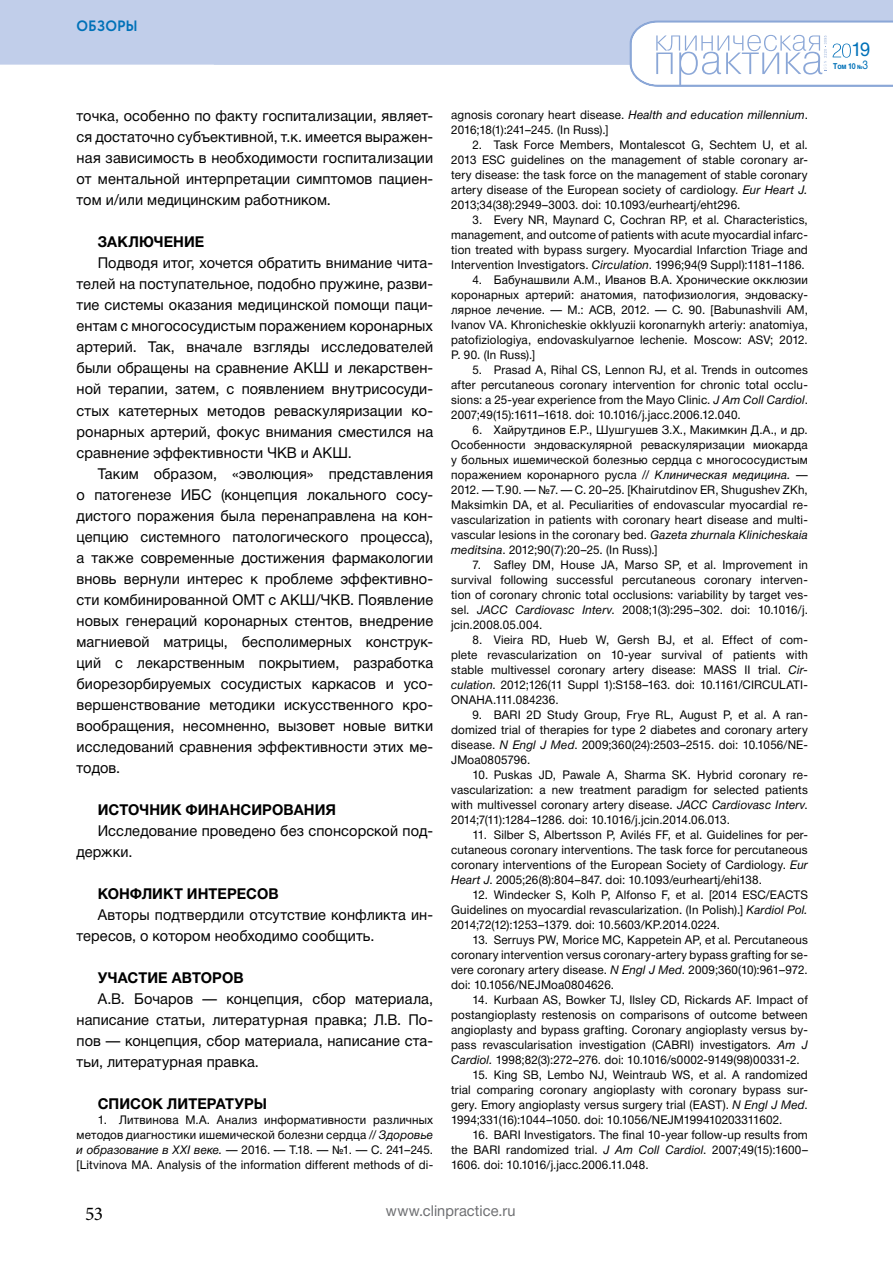
<style>
.page{position:relative;width:893px;height:1263px;background:#fff}
.page>*{position:absolute;margin:0;border:0;box-sizing:border-box;transform-origin:0 0}
.t1{font:19.5px "Minion Pro";color:#000}
.t2{font:19.2px "Helvetica Neue Cyr";color:#0071b8;scale:.95 1}
.t3{font:15px/21px "Helvetica Neue Cyr";letter-spacing:.005em;color:#000;text-align:justify}
.t4{font:700 15px "Helvetica Neue Cyr";letter-spacing:.005em;color:#000}
.t5{font:15px "Helvetica Neue Cyr";letter-spacing:.005em;color:#6d6e71}
.t6{font:700 15px "Circe";letter-spacing:-.005em;color:#0071b8;scale:.95 1}
.t7{font:12px/15px "Helvetica Neue Cyr";letter-spacing:.01em;color:#000;text-align:justify}
.t8{font:700 8.25px "Helvetica Neue Cyr";color:#0071b8;scale:.85 1}
.s1{font-style:italic}
.s2{font-family:"Myriad Pro"}
.s3{font-size:6px}
.s4{font-weight:400;font-size:12px}
</style>
<div class="page">
<div style="left:0;top:0;width:214px;height:65px;background:#c1ceea"></div>
<svg style="left:214px;top:0;width:679px;height:87px"></svg>
<p class="t6" style="left:77px;top:16px;width:66px">ОБЗОРЫ</p>
<p class="t3" style="left:77px;top:106px;width:358px">точка, особенно по факту госпитализации, являет&shy;ся достаточно субъективной, т.к. имеется выражен&shy;ная зависимость в необходимости госпитализации от ментальной интерпретации симптомов пациен&shy;том и/или медицинским работником.</p>
<p class="t4" style="left:98px;top:234px;width:108px">ЗАКЛЮЧЕНИЕ</p>
<p class="t3" style="left:77px;top:253px;width:358px;text-indent:21px">Подводя итог, хочется обратить внимание чита&shy;телей на поступательное, подобно пружине, разви&shy;тие системы оказания медицинской помощи паци&shy;ентам с многососудистым поражением коронарных артерий. Так, вначале взгляды исследователей были обращены на сравнение АКШ и лекарствен&shy;ной терапии, затем, с появлением внутрисосуди&shy;стых катетерных методов реваскуляризации ко&shy;ронарных артерий, фокус внимания сместился на сравнение эффективности ЧКВ и АКШ.</p>
<p class="t3" style="left:77px;top:463px;width:358px;text-indent:21px">Таким образом, «эволюция» представления о патогенезе ИБС (концепция локального сосу&shy;дистого поражения была перенаправлена на кон&shy;цепцию системного патологического процесса), а также современные достижения фармакологии вновь вернули интерес к проблеме эффективно&shy;сти комбинированной ОМТ с АКШ/ЧКВ. Появление новых генераций коронарных стентов, внедрение магниевой матрицы, бесполимерных конструк&shy;ций с лекарственным покрытием, разработка биорезорбируемых сосудистых каркасов и усо&shy;вершенствование методики искусственного кро&shy;вообращения, несомненно, вызовет новые витки исследований сравнения эффективности этих ме&shy;тодов.</p>
<p class="t4" style="left:98px;top:801px;width:240px">ИСТОЧНИК ФИНАНСИРОВАНИЯ</p>
<p class="t3" style="left:77px;top:820px;width:358px;text-indent:21px">Исследование проведено без спонсорской под&shy;держки.</p>
<p class="t4" style="left:98px;top:885px;width:182px">КОНФЛИКТ ИНТЕРЕСОВ</p>
<p class="t3" style="left:77px;top:904px;width:358px;text-indent:21px">Авторы подтвердили отсутствие конфликта ин&shy;тересов, о котором необходимо сообщить.</p>
<p class="t4" style="left:98px;top:969px;width:147px">УЧАСТИЕ АВТОРОВ</p>
<p class="t3" style="left:77px;top:988px;width:358px;text-indent:21px">А.В. Бочаров — концепция, сбор материала, написание статьи, литературная правка; Л.В. По&shy;пов — концепция, сбор материала, написание ста&shy;тьи, литературная правка.</p>
<p class="t4" style="left:98px;top:1095px;width:171px">СПИСОК ЛИТЕРАТУРЫ</p>
<p class="t7" style="left:77px;top:1112px;width:358px;text-indent:21px">1. Литвинова М.А. Анализ информативности различных методов диагностики ишемической болезни сердца // <span class="s1">Здоровье и образование в XXI веке. —</span> 2016. — Т.18. — №1. — С. 241–245. [Litvinova MA. Analysis of the information different methods of di-</p>
<p class="t7" style="left:451px;top:108px;width:358px">agnosis coronary heart disease. <span class="s1">Health and education millennium</span>.<br>2016;18(1):241–245. (In Russ).]</p>
<p class="t7" style="left:451px;top:138px;width:358px;text-indent:21px">2. Task Force Members, Montalescot G, Sechtem U, et al.<br>2013 ESC guidelines on the management of stable coronary ar&shy;tery disease: the task force on the management of stable coronary artery disease of the European society of cardiology. <span class="s1">Eur Heart J.<br></span>2013;34(38):2949–3003. doi: 10.1093/eurheartj/eht296.</p>
<p class="t7" style="left:451px;top:213px;width:358px;text-indent:21px">3. Every NR, Maynard C, Cochran RP, et al. Characteristics, management, and outcome of patients with acute myocardial infarc&shy;tion treated with bypass surgery. Myocardial Infarction Triage and Intervention Investigators. <span class="s1">Circulation</span>. 1996;94(9 Suppl):1181–1186.</p>
<p class="t7" style="left:451px;top:273px;width:358px;text-indent:21px">4. Бабунашвили А.М., Иванов В.А. Хронические окклюзии коронарных артерий: анатомия, патофизиология, эндоваску&shy;лярное лечение. — М.: АСВ, 2012. — С. 90. [Babunashvili AM, Ivanov VA. Khronicheskie okklyuzii koronarnykh arteriy: anatomiya, patofiziologiya, endovaskulyarnoe lechenie. Moscow: ASV; 2012.<br>Р. 90. (In Russ).]</p>
<p class="t7" style="left:451px;top:363px;width:358px;text-indent:21px">5. Prasad A, Rihal CS, Lennon RJ, et al. Trends in outcomes after percutaneous coronary intervention for chronic total occlu&shy;sions: a 25-year experience from the Mayo Clinic. <span class="s1">J Am Coll Cardiol</span>.<br>2007;49(15):1611–1618. doi: 10.1016/j.jacc.2006.12.040.</p>
<p class="t7" style="left:451px;top:423px;width:358px;text-indent:21px">6. Хайрутдинов Е.Р., Шушгушев З.Х., Макимкин Д.А., и др.<br>Особенности эндоваскулярной реваскуляризации миокарда у больных ишемической болезнью сердца с многососудистым поражением коронарного русла // <span class="s1">Клиническая медицина.</span> — 2012. — Т.90. — №7. — С. 20–25. [Khairutdinov ER, Shugushev ZKh, Maksimkin DA, et al. Peculiarities of endovascular myocardial re&shy;vascularization in patients with coronary heart disease and multi&shy;vascular lesions in the coronary bed. <span class="s1">Gazeta zhurnala Klinicheskaia meditsina</span>. 2012;90(7):20–25. (In Russ).]</p>
<p class="t7" style="left:451px;top:558px;width:358px;text-indent:21px">7. Safley DM, House JA, Marso SP, et al. Improvement in survival following successful percutaneous coronary interven&shy;tion of coronary chronic total occlusions: variability by target ves&shy;sel. <span class="s1">JACC Cardiovasc Interv</span>. 2008;1(3):295–302. doi: 10.1016/j. jcin.2008.05.004.</p>
<p class="t7" style="left:451px;top:633px;width:358px;text-indent:21px">8. Vieira RD, Hueb W, Gersh BJ, et al. Effect of com&shy;plete revascularization on 10-year survival of patients with stable multivessel coronary artery disease: MASS II trial. <span class="s1">Cir&shy;culation</span>. 2012;126(11 Suppl 1):S158–163. doi: 10.1161/CIRCULATI-ONAHA.111.084236.</p>
<p class="t7" style="left:451px;top:708px;width:358px;text-indent:21px">9. BARI 2D Study Group, Frye RL, August P, et al. A ran&shy;domized trial of therapies for type 2 diabetes and coronary artery disease. <span class="s1">N Engl J Med</span>. 2009;360(24):2503–2515. doi: 10.1056/NE-JMoa0805796.</p>
<p class="t7" style="left:451px;top:768px;width:358px;text-indent:21px">10. Puskas JD, Pawale A, Sharma SK. Hybrid coronary re&shy;vascularization: a new treatment paradigm for selected patients with multivessel coronary artery disease. <span class="s1">JACC Cardiovasc Interv</span>.<br>2014;7(11):1284–1286. doi: 10.1016/j.jcin.2014.06.013.</p>
<p class="t7" style="left:451px;top:828px;width:358px;text-indent:21px">11. Silber S, Albertsson P, Avil<span class="s2">é</span>s FF, et al. Guidelines for per&shy;cutaneous coronary interventions. The task force for percutaneous coronary interventions of the European Society of Cardiology. <span class="s1">Eur Heart J</span>. 2005;26(8):804–847. doi: 10.1093/eurheartj/ehi138.</p>
<p class="t7" style="left:451px;top:888px;width:358px;text-indent:21px">12. Windecker S, Kolh P, Alfonso F, et al. [2014 ESC/EACTS Guidelines on myocardial revascularization. (In Polish).] <span class="s1">Kardiol Pol.<br></span>2014;72(12):1253–1379. doi: 10.5603/KP.2014.0224.</p>
<p class="t7" style="left:451px;top:933px;width:358px;text-indent:21px">13. Serruys PW, Morice MC, Kappetein AP, et al. Percutaneous coronary intervention versus coronary-artery bypass grafting for se&shy;vere coronary artery disease. <span class="s1">N Engl J Med</span>. 2009;360(10):961–972. doi: 10.1056/NEJMoa0804626.</p>
<p class="t7" style="left:451px;top:993px;width:358px;text-indent:21px">14. Kurbaan AS, Bowker TJ, Ilsley CD, Rickards AF. Impact of postangioplasty restenosis on comparisons of outcome between angioplasty and bypass grafting. Coronary angioplasty versus by&shy;pass revascularisation investigation (CABRI) investigators. <span class="s1">Am J Cardiol.</span> 1998;82(3):272–276. doi: 10.1016/s0002-9149(98)00331-2.</p>
<p class="t7" style="left:451px;top:1068px;width:358px;text-indent:21px">15. King SB, Lembo NJ, Weintraub WS, et al. A randomized trial comparing coronary angioplasty with coronary bypass sur&shy;gery. Emory angioplasty versus surgery trial (EAST). <span class="s1">N Engl J Med</span>.<br>1994;331(16):1044–1050. doi: 10.1056/NEJM199410203311602.</p>
<p class="t7" style="left:451px;top:1128px;width:358px;text-indent:21px">16. BARI Investigators. The final 10-year follow-up results from the BARI randomized trial. <span class="s1">J Am Coll Cardiol</span>. 2007;49(15):1600– 1606. doi: 10.1016/j.jacc.2006.11.048.</p>
<h1 class="t1" style="left:85px;top:1200px;width:20px">53</h1>
<p class="t5" style="left:386px;top:1203px;width:131px">www.clinpractice.ru</p>
<h2 class="t2" style="left:851px;top:38px;width:21px">19</h2>
<p class="t8" style="left:833px;top:61px;width:43px">Том 10 <span class="s3">№</span><span class="s4">3</span></p>
</div>
